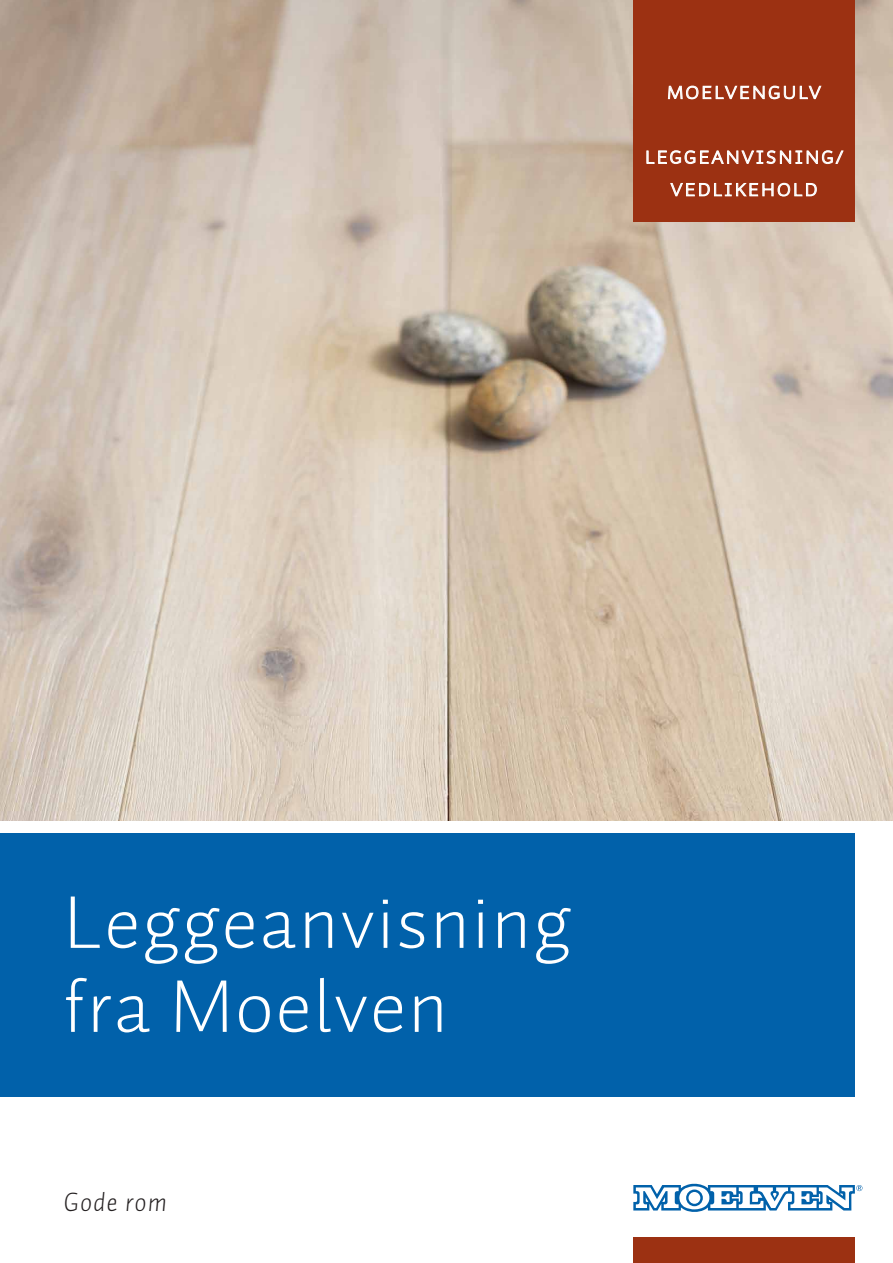
<style>
.page{position:relative;width:893px;height:1263px;background:#fff}
.page>*{position:absolute;margin:0;border:0;box-sizing:border-box;transform-origin:0 0}
.t1{font:76.5px/84px "Auto 1 Light LF";letter-spacing:.025em;color:#fff}
.t2{font:27px "Auto 1 Light Italic LF";letter-spacing:.035em;color:#231f20}
.t3{font:24.6px/32.4px "Auto 1 Light Sm Cp";letter-spacing:.03em;color:#fff;text-align:center}
</style>
<div class="page">
<img style="left:0;top:0;width:893px;height:821px">
<div style="left:0;top:833px;width:855px;height:264px;background:#0161aa"></div>
<div style="left:633px;top:1237px;width:222px;height:26px;background:#9c3112"></div>
<div style="left:633px;top:0;width:222px;height:221px;background:#9c3112"></div>
<svg style="left:633px;top:1184px;width:229px;height:28px"></svg>
<svg style="left:668px;top:85px;width:153px;height:14px"></svg>
<svg style="left:647px;top:151px;width:196px;height:13px"></svg>
<svg style="left:670px;top:183px;width:147px;height:13px"></svg>
<p class="t3" style="left:666px;top:77px;width:157px">Moelvengulv</p>
<p class="t3" style="left:644px;top:141px;width:201px">Leggeanvisning/ vedlikehold</p>
<h1 class="t1" style="left:64px;top:879px;width:509px">Leggeanvisning fra Moelven</h1>
<p class="t2" style="left:64px;top:1185px;width:104px">Gode rom</p>
</div>
